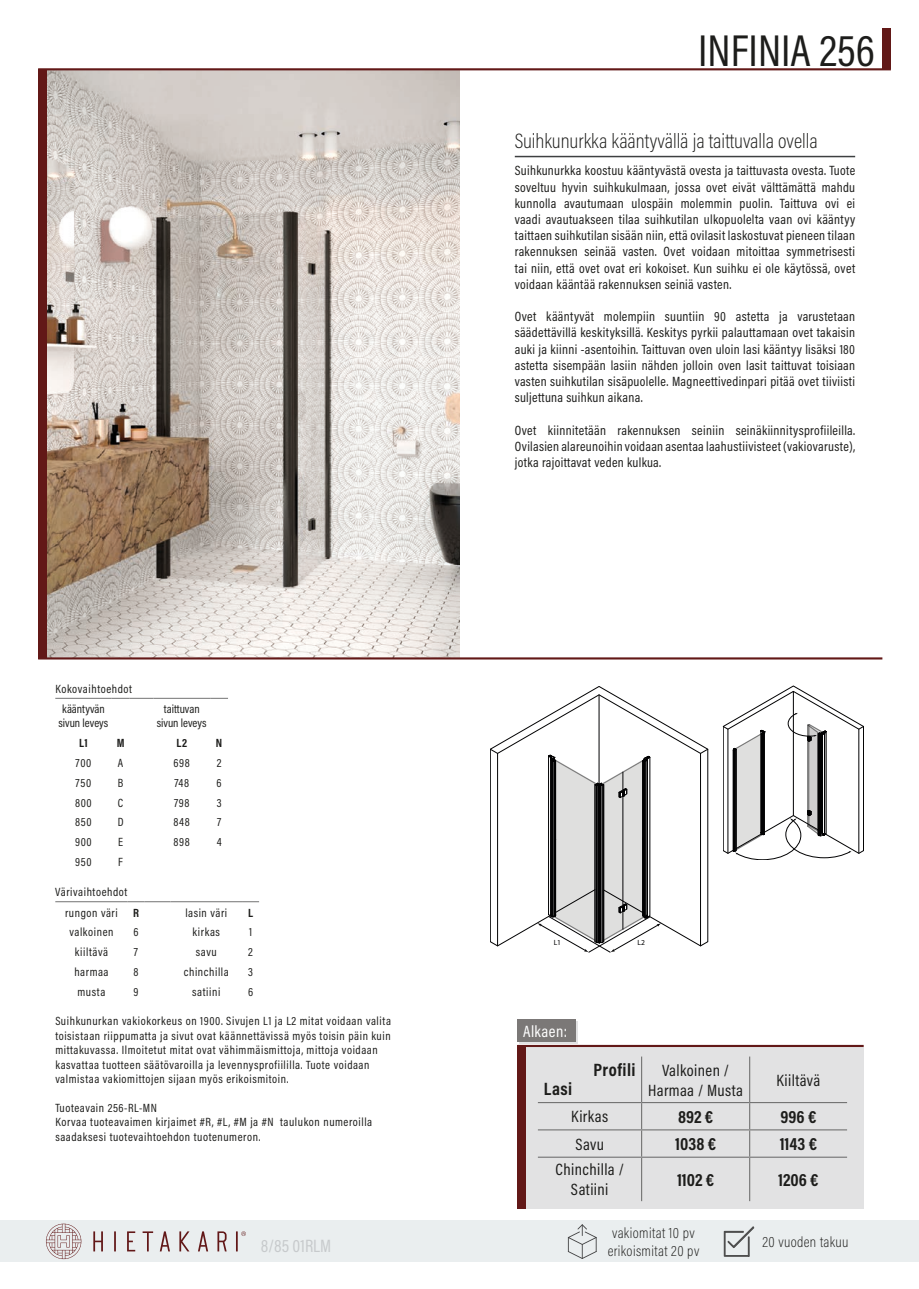
<style>
.page{position:relative;width:919px;height:1289px;background:#fff}
.page>*{position:absolute;margin:0;border:0;box-sizing:border-box;transform-origin:0 0}
.t1{font:45px "Acumin Pro Cond";color:#1d1d1b}
.t2{font:200 21px "Acumin Pro Cond";color:#1d1d1b}
.t3{font:700 18px "Acumin Pro Cond";color:#1d1d1b}
.t4{font:18px "Acumin Pro Cond";color:#c7cacc}
.t5{font:700 18px "Acumin Pro Cond";letter-spacing:.025em;color:#1d1d1b}
.t6{font:16.5px/19.8px "Acumin Pro Cond";letter-spacing:.025em;color:#1d1d1b;text-align:center}
.t7{font:16.5px "Acumin Pro Cond";letter-spacing:.025em;color:#fff}
.t8{font:200 15px/18px "Acumin Pro Cond";letter-spacing:.025em;color:#1d1d1b;text-align:center}
.t9{font:13.5px/16.2px "Acumin Pro Cond";letter-spacing:.025em;color:#1d1d1b;text-align:justify}
.t10{font:12px/14.4px "Acumin Pro Cond";letter-spacing:.05em;color:#1d1d1b}
.t11{font:12px/14.4px "Acumin Pro Cond";color:#1d1d1b;text-align:center}
.t12{font:700 12px "Acumin Pro Cond";color:#1d1d1b}
.t13{font:7.5px "Myriad Pro";color:#020203}
</style>
<div class="page">
<div style="left:526px;top:1046px;width:337px;height:162px;background:#e2e2e3"></div>
<hr style="left:517px;top:1044px;width:346px;height:2px;background:#621817">
<div style="left:517px;top:1044px;width:9px;height:164px;background:#621817"></div>
<hr style="left:641px;top:1056px;width:1px;height:45px;background:#737373">
<hr style="left:538px;top:1101px;width:103px;height:2px;background:#737373">
<hr style="left:641px;top:1101px;width:108px;height:2px;background:#737373">
<hr style="left:749px;top:1101px;width:98px;height:2px;background:#737373">
<hr style="left:538px;top:1129px;width:103px;height:1px;background:#737373">
<hr style="left:641px;top:1129px;width:108px;height:1px;background:#737373">
<svg style="left:641px;top:1103px;width:1px;height:53px"></svg>
<hr style="left:749px;top:1129px;width:98px;height:1px;background:#737373">
<hr style="left:538px;top:1156px;width:103px;height:1px;background:#737373">
<hr style="left:641px;top:1156px;width:108px;height:1px;background:#737373">
<hr style="left:641px;top:1157px;width:1px;height:44px;background:#737373">
<hr style="left:749px;top:1156px;width:98px;height:1px;background:#737373">
<hr style="left:749px;top:1056px;width:1px;height:45px;background:#737373">
<svg style="left:749px;top:1103px;width:1px;height:53px"></svg>
<hr style="left:749px;top:1157px;width:1px;height:44px;background:#737373">
<img style="left:47px;top:70px;width:412px;height:587px">
<div style="left:0;top:1220px;width:918px;height:42px;background:#eaeeef"></div>
<hr style="left:38px;top:657px;width:844px;height:2px;background:#621817">
<hr style="left:38px;top:68px;width:852px;height:2px;background:#621817">
<div style="left:38px;top:69px;width:9px;height:589px;background:#621817"></div>
<div style="left:882px;top:29px;width:8px;height:40px;background:#621817"></div>
<hr style="left:55px;top:698px;width:57px;height:1px;background:#737373">
<svg style="left:112px;top:698px;width:41px;height:1px"></svg>
<hr style="left:153px;top:698px;width:57px;height:1px;background:#737373">
<svg style="left:210px;top:698px;width:18px;height:1px"></svg>
<hr style="left:514px;top:156px;width:341px;height:1px;background:#3d4041">
<svg style="left:114px;top:1231px;width:2px;height:20px"></svg>
<svg style="left:93px;top:1231px;width:10px;height:20px"></svg>
<svg style="left:160px;top:1231px;width:10px;height:20px"></svg>
<svg style="left:198px;top:1231px;width:10px;height:20px"></svg>
<svg style="left:127px;top:1231px;width:8px;height:20px"></svg>
<svg style="left:143px;top:1231px;width:10px;height:20px"></svg>
<svg style="left:179px;top:1231px;width:10px;height:20px"></svg>
<svg style="left:217px;top:1231px;width:10px;height:20px"></svg>
<svg style="left:46px;top:1223px;width:35px;height:35px"></svg>
<svg style="left:236px;top:1231px;width:10px;height:20px"></svg>
<hr style="left:55px;top:901px;width:73px;height:1px;background:#737373">
<svg style="left:128px;top:901px;width:42px;height:1px"></svg>
<hr style="left:170px;top:901px;width:72px;height:1px;background:#737373">
<svg style="left:242px;top:901px;width:17px;height:1px"></svg>
<svg style="left:723px;top:1226px;width:31px;height:31px"></svg>
<svg style="left:568px;top:1224px;width:28px;height:34px"></svg>
<svg style="left:490px;top:686px;width:218px;height:260px"></svg>
<svg style="left:537px;top:754px;width:124px;height:198px"></svg>
<svg style="left:722px;top:685px;width:141px;height:174px"></svg>
<div style="left:519px;top:1020px;width:58px;height:23px;background:#7b7877"></div>
<div style="left:517px;top:1019px;width:58px;height:22px;background:#7b7877"></div>
<h1 class="t1" style="left:698px;top:21px;width:178px">INFINIA 256</h1>
<p class="t10" style="left:55px;top:681px;width:78px">Kokovaihtoehdot</p>
<p class="t11" style="left:59px;top:701px;width:51px">kääntyvän sivun leveys</p>
<p class="t11" style="left:157px;top:701px;width:51px">taittuvan sivun leveys</p>
<p class="t12" style="left:79px;top:735px;width:10px">L1</p>
<p class="t12" style="left:117px;top:735px;width:9px">M</p>
<p class="t12" style="left:176px;top:735px;width:12px">L2</p>
<p class="t12" style="left:216px;top:735px;width:8px">N</p>
<p class="t10" style="left:76px;top:755px;width:17px">700</p>
<p class="t10" style="left:118px;top:755px;width:7px">A</p>
<p class="t10" style="left:173px;top:755px;width:18px">698</p>
<p class="t10" style="left:217px;top:755px;width:6px">2</p>
<p class="t10" style="left:76px;top:775px;width:17px">750</p>
<p class="t10" style="left:118px;top:775px;width:7px">B</p>
<p class="t10" style="left:174px;top:775px;width:16px">748</p>
<p class="t10" style="left:216px;top:775px;width:7px">6</p>
<p class="t10" style="left:75px;top:795px;width:18px">800</p>
<p class="t10" style="left:118px;top:795px;width:7px">C</p>
<p class="t10" style="left:174px;top:795px;width:17px">798</p>
<p class="t10" style="left:217px;top:795px;width:6px">3</p>
<p class="t10" style="left:75px;top:815px;width:18px">850</p>
<p class="t10" style="left:118px;top:815px;width:7px">D</p>
<p class="t10" style="left:173px;top:815px;width:18px">848</p>
<p class="t10" style="left:217px;top:815px;width:6px">7</p>
<p class="t10" style="left:75px;top:834px;width:18px">900</p>
<p class="t10" style="left:118px;top:834px;width:6px">E</p>
<p class="t10" style="left:174px;top:834px;width:18px">898</p>
<p class="t10" style="left:217px;top:834px;width:6px">4</p>
<p class="t10" style="left:75px;top:854px;width:18px">950</p>
<p class="t10" style="left:118px;top:854px;width:6px">F</p>
<p class="t10" style="left:55px;top:884px;width:74px">Värivaihtoehdot</p>
<p class="t10" style="left:65px;top:904px;width:54px">rungon väri</p>
<p class="t12" style="left:133px;top:904px;width:7px">R</p>
<p class="t10" style="left:185px;top:904px;width:43px">lasin väri</p>
<p class="t12" style="left:248px;top:904px;width:6px">L</p>
<p class="t10" style="left:69px;top:924px;width:45px">valkoinen</p>
<p class="t10" style="left:133px;top:924px;width:7px">6</p>
<p class="t10" style="left:192px;top:924px;width:29px">kirkas</p>
<p class="t10" style="left:249px;top:924px;width:5px">1</p>
<p class="t10" style="left:75px;top:944px;width:35px">kiiltävä</p>
<p class="t10" style="left:134px;top:944px;width:6px">7</p>
<p class="t10" style="left:196px;top:944px;width:22px">savu</p>
<p class="t10" style="left:248px;top:944px;width:6px">2</p>
<p class="t10" style="left:74px;top:964px;width:36px">harmaa</p>
<p class="t10" style="left:133px;top:964px;width:7px">8</p>
<p class="t10" style="left:184px;top:964px;width:46px">chinchilla</p>
<p class="t10" style="left:248px;top:964px;width:6px">3</p>
<p class="t10" style="left:77px;top:984px;width:29px">musta</p>
<p class="t10" style="left:133px;top:984px;width:7px">9</p>
<p class="t10" style="left:192px;top:984px;width:30px">satiini</p>
<p class="t10" style="left:248px;top:984px;width:7px">6</p>
<p class="t10" style="left:55px;top:1013px;width:337px">Suihkunurkan vakiokorkeus on 1900. Sivujen L1 ja L2 mitat voidaan valita toisistaan riippumatta ja sivut ovat käännettävissä myös toisin päin kuin mittakuvassa. Ilmoitetut mitat ovat vähimmäismittoja, mittoja voidaan kasvattaa tuotteen säätövaroilla ja levennysprofiililla. Tuote voidaan valmistaa vakiomittojen sijaan myös erikoismitoin.</p>
<p class="t10" style="left:55px;top:1100px;width:318px">Tuoteavain 256-RL-MN<br>Korvaa tuoteavaimen kirjaimet #R, #L, #M ja #N taulukon numeroilla saadaksesi tuotevaihtoehdon tuotenumeron.</p>
<h2 class="t2" style="left:514px;top:127px;width:304px">Suihkunurkka kääntyvällä ja taittuvalla ovella</h2>
<p class="t9" style="left:514px;top:162px;width:342px">Suihkunurkka koostuu kääntyvästä ovesta ja taittuvasta ovesta. Tuote soveltuu hyvin suihkukulmaan, jossa ovet eivät välttämättä mahdu kunnolla avautumaan ulospäin molemmin puolin. Taittuva ovi ei vaadi avautuakseen tilaa suihkutilan ulkopuolelta vaan ovi kääntyy taittaen suihkutilan sisään niin, että ovilasit laskostuvat pieneen tilaan rakennuksen seinää vasten. Ovet voidaan mitoittaa symmetrisesti tai niin, että ovet ovat eri kokoiset. Kun suihku ei ole käytössä, ovet voidaan kääntää rakennuksen seiniä vasten.</p>
<p class="t9" style="left:514px;top:308px;width:342px">Ovet kääntyvät molempiin suuntiin 90 astetta ja varustetaan säädettävillä keskityksillä. Keskitys pyrkii palauttamaan ovet takaisin auki ja kiinni -asentoihin. Taittuvan oven uloin lasi kääntyy lisäksi 180 astetta sisempään lasiin nähden jolloin oven lasit taittuvat toisiaan vasten suihkutilan sisäpuolelle. Magneettivedinpari pitää ovet tiiviisti suljettuna suihkun aikana.</p>
<p class="t9" style="left:514px;top:421px;width:342px">Ovet kiinnitetään rakennuksen seiniin seinäkiinnitysprofiileilla.<br>Ovilasien alareunoihin voidaan asentaa laahustiivisteet (vakiovaruste), jotka rajoittavat veden kulkua.</p>
<p class="t13" style="left:553px;top:938px;width:9px">L1</p>
<p class="t13" style="left:637px;top:938px;width:9px">L2</p>
<p class="t7" style="left:523px;top:1020px;width:45px">Alkaen:</p>
<h3 class="t3" style="left:544px;top:1077px;width:30px">Lasi</h3>
<h3 class="t5" style="left:593px;top:1057px;width:43px">Profili</h3>
<p class="t6" style="left:648px;top:1059px;width:96px">Valkoinen /<br>Harmaa / Musta</p>
<p class="t6" style="left:776px;top:1069px;width:45px">Kiiltävä</p>
<p class="t6" style="left:571px;top:1106px;width:38px">Kirkas</p>
<h3 class="t3" style="left:678px;top:1104px;width:37px">892 €</h3>
<h3 class="t3" style="left:780px;top:1104px;width:37px">996 €</h3>
<p class="t6" style="left:575px;top:1133px;width:30px">Savu</p>
<h3 class="t3" style="left:675px;top:1132px;width:42px">1038 €</h3>
<h3 class="t3" style="left:779px;top:1132px;width:39px">1143 €</h3>
<p class="t6" style="left:555px;top:1159px;width:70px">Chinchilla /<br>Satiini</p>
<h3 class="t3" style="left:677px;top:1167px;width:39px">1102 €</h3>
<h3 class="t3" style="left:778px;top:1167px;width:42px">1206 €</h3>
<h3 class="t4" style="left:261px;top:1233px;width:72px">8/85 01RLM</h3>
<p class="t8" style="left:607px;top:1223px;width:93px">vakiomitat 10 pv erikoismitat 20 pv</p>
<p class="t8" style="left:762px;top:1232px;width:88px">20 vuoden takuu</p>
</div>
